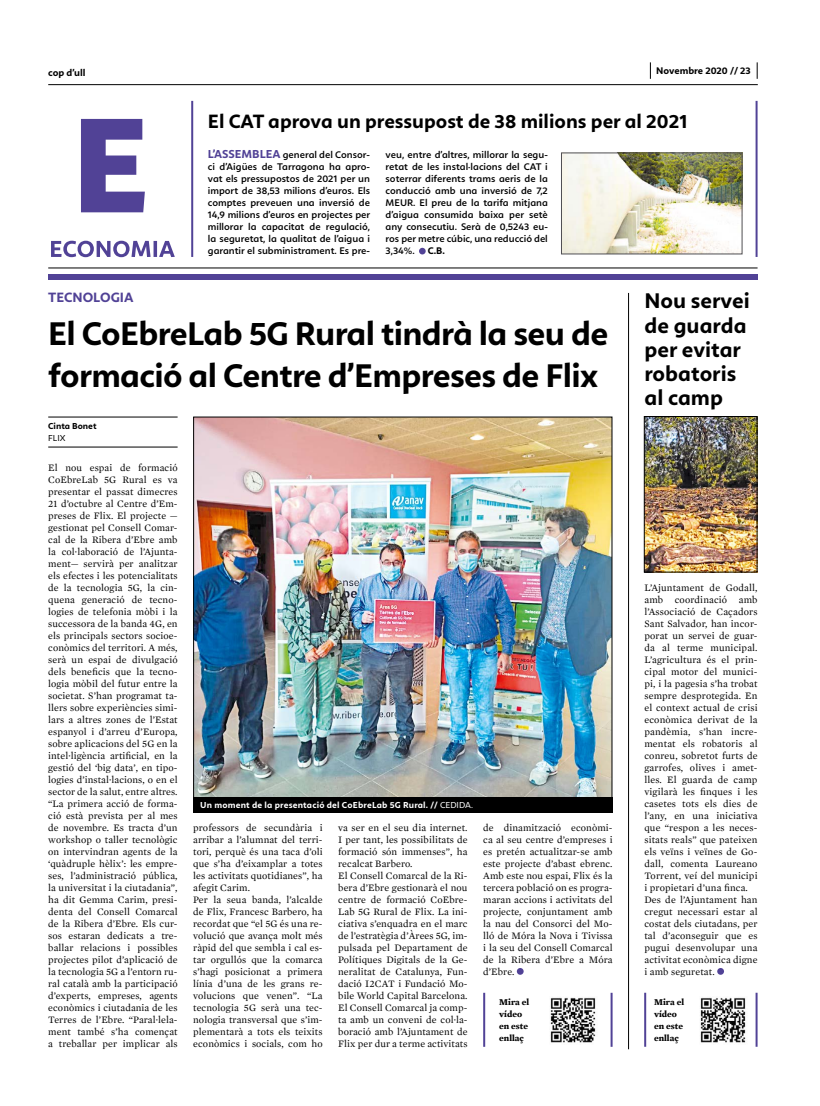
<style>
.page{position:relative;width:820px;height:1106px;background:#fff}
.page>*{position:absolute;margin:0;border:0;box-sizing:border-box;transform-origin:0 0}
.t1{font:700 34px/42px "Calima";letter-spacing:-.02em;color:#000}
.t2{font:700 22px/24px "Calima";color:#000}
.t3{font:700 20px "Calima";color:#000}
.t4{font:700 14px "Calima";color:#514296}
.t5{font:10px/12px "Mercury Text G1";letter-spacing:.01em;color:#000}
.t6{font:600 10px/12px "Calima";color:#000;text-align:justify}
.t7{font:700 10px "Calima";color:#000}
.t8{font:700 9px "Calima";letter-spacing:.02em;color:#fff}
.t9{font:700 9px/12px "Mercury Text G1";color:#000}
.t10{font:700 9px "Calima";color:#000}
.t11{font:9px "Calima";color:#000}
.s1{font-weight:700;font-size:12px;color:#514296}
.s2{font-weight:400}
</style>
<div class="page">
<hr style="left:48px;top:84px;width:709px;height:1px;background:#000">
<svg style="left:649px;top:62px;width:1px;height:17px"></svg>
<svg style="left:756px;top:62px;width:1px;height:17px"></svg>
<svg style="left:81px;top:119px;width:64px;height:93px"></svg>
<svg style="left:51px;top:241px;width:124px;height:16px"></svg>
<svg style="left:419px;top:248px;width:6px;height:6px"></svg>
<div style="left:48px;top:274px;width:709px;height:5px;background:#514296"></div>
<hr style="left:48px;top:267px;width:709px;height:1px;background:#000">
<hr style="left:191px;top:101px;width:2px;height:156px;background:#514296">
<hr style="left:755px;top:101px;width:2px;height:156px;background:#514296">
<div style="left:516px;top:968px;width:7px;height:6px;background:#514296;border-radius:50%"></div>
<hr style="left:627px;top:293px;width:1px;height:756px;background:#000">
<svg style="left:717px;top:968px;width:6px;height:6px"></svg>
<hr style="left:48px;top:446px;width:129px;height:1px;background:#000">
<hr style="left:48px;top:416px;width:129px;height:1px;background:#000">
<img style="left:195px;top:418px;width:415px;height:379px">
<img style="left:645px;top:418px;width:110px;height:152px">
<div style="left:643px;top:416px;width:114px;height:156px;border:1px solid #000"></div>
<img style="left:562px;top:154px;width:178px;height:98px">
<div style="left:560px;top:152px;width:182px;height:102px;border:1px solid #504f53"></div>
<hr style="left:644px;top:992px;width:2px;height:54px;background:#514296">
<hr style="left:755px;top:992px;width:2px;height:54px;background:#514296">
<img style="left:700px;top:997px;width:46px;height:46px">
<div style="left:193px;top:797px;width:419px;height:15px;background:#000"></div>
<img style="left:550px;top:997px;width:46px;height:46px">
<hr style="left:483px;top:992px;width:2px;height:54px;background:#514296">
<hr style="left:610px;top:992px;width:2px;height:54px;background:#514296">
<p class="t7" style="left:48px;top:67px;width:39px">cop d’ull</p>
<p class="t7" style="left:655px;top:65px;width:96px">Novembre 2020 // 23</p>
<h3 class="t3" style="left:208px;top:110px;width:481px">El CAT aprova un pressupost de 38 milions per al 2021</h3>
<h3 class="t4" style="left:48px;top:290px;width:87px">TECNOLOGIA</h3>
<p class="t6" style="left:208px;top:149px;width:164px"><span class="s1">L’ASSEMBLEA</span> general del Consor&shy;ci d’Aigües de Tarragona ha apro&shy;vat els pressupostos de 2021 per un import de 38,53 milions d’euros. Els comptes preveuen una inversió de 14,9 milions d’euros en projectes per millorar la capacitat de regulació, la seguretat, la qualitat de l’aigua i garantir el subministrament. Es pre-</p>
<p class="t6" style="left:385px;top:149px;width:164px">veu, entre d’altres, millorar la segu&shy;retat de les instal·lacions del CAT i soterrar diferents trams aeris de la conducció amb una inversió de 7,2<br>MEUR. El preu de la tarifa mitjana d’aigua consumida baixa per setè any consecutiu. Serà de 0,5243 eu&shy;ros per metre cúbic, una reducció del 3,34%.</p>
<p class="t7" style="left:427px;top:245px;width:19px">C.B.</p>
<h1 class="t1" style="left:48px;top:312px;width:561px">El CoEbreLab 5G Rural tindrà la seu de formació al Centre d’Empreses de Flix</h1>
<p class="t10" style="left:48px;top:420px;width:50px">Cinta Bonet</p>
<p class="t11" style="left:48px;top:432px;width:19px">FLIX</p>
<p class="t5" style="left:48px;top:461px;width:131px;text-align:justify">El nou espai de formació CoEbreLab 5G Rural es va presentar el passat dimecres 21 d’octubre al Centre d’Em&shy;preses de Flix. El projecte — gestionat pel Consell Comar&shy;cal de la Ribera d’Ebre amb la col·laboració de l’Ajunta&shy;ment— servirà per analitzar els efectes i les potencialitats de la tecnologia 5G, la cin&shy;quena generació de tecno&shy;logies de telefonia mòbi i la successora de la banda 4G, en els principals sectors socioe&shy;conòmics del territori. A més, serà un espai de divulgació dels beneficis que la tecno&shy;logia mòbil del futur entre la societat. S’han programat ta&shy;llers sobre experiències simi&shy;lars a altres zones de l’Estat espanyol i d’arreu d’Europa, sobre aplicacions del 5G en la intel·ligència artificial, en la gestió del ‘big data’, en tipo&shy;logies d’instal·lacions, o en el sector de la salut, entre altres. “La primera acció de forma&shy;ció està prevista per al mes de novembre. Es tracta d’un workshop o taller tecnològic on intervindran agents de la ‘quàdruple hèlix’: les empre&shy;ses, l’administració pública, la universitat i la ciutadania”, ha dit Gemma Carim, presi&shy;denta del Consell Comarcal de la Ribera d’Ebre. Els cur&shy;sos estaran dedicats a tre&shy;ballar relacions i possibles projectes pilot d’aplicació de la tecnologia 5G a l’entorn ru&shy;ral català amb la participació d’experts, empreses, agents econòmics i ciutadania de les Terres de l’Ebre. “Paral·lela&shy;ment també s’ha començat a treballar per implicar als</p>
<p class="t8" style="left:200px;top:800px;width:274px">Un moment de la presentació del CoEbreLab 5G Rural. // <span class="s2">CEDIDA.</span></p>
<p class="t5" style="left:193px;top:821px;width:131px">professors de secundària i arribar a l’alumnat del terri&shy;tori, perquè és una taca d’oli que s’ha d’eixamplar a totes les activitats quotidianes”, ha afegit Carim.<br>Per la seua banda, l’alcalde de Flix, Francesc Barbero, ha recordat que “el 5G és una re&shy;volució que avança molt més ràpid del que sembla i cal es&shy;tar orgullós que la comarca s’hagi posicionat a primera línia d’una de les grans re&shy;volucions que venen”. “La tecnologia 5G serà una tec&shy;nologia transversal que s’im&shy;plementarà a tots els teixits econòmics i socials, com ho</p>
<p class="t5" style="left:338px;top:821px;width:131px">va ser en el seu dia internet.<br>I per tant, les possibilitats de formació són immenses”, ha recalcat Barbero.<br>El Consell Comarcal de la Ri&shy;bera d’Ebre gestionarà el nou centre de formació CoEbre-<br>Lab 5G Rural de Flix. La ini&shy;ciativa s’enquadra en el marc de l’estratègia d’Àrees 5G, im&shy;pulsada pel Departament de<br>Polítiques Digitals de la Ge&shy;neralitat de Catalunya, Fun&shy;dació I2CAT i Fundació Mo&shy;bile World Capital Barcelona.<br>El Consell Comarcal ja comp&shy;ta amb un conveni de col·la&shy;boració amb l’Ajuntament de<br>Flix per dur a terme activitats</p>
<p class="t5" style="left:483px;top:821px;width:131px;text-align:justify">de dinamització econòmi&shy;ca al seu centre d’empreses i es pretén actualitzar-se amb este projecte d’abast ebrenc.<br>Amb este nou espai, Flix és la tercera població on es progra&shy;maran accions i activitats del projecte, conjuntament amb la nau del Consorci del Mo&shy;lló de Móra la Nova i Tivissa i la seu del Consell Comarcal de la Ribera d’Ebre a Móra d’Ebre.</p>
<p class="t9" style="left:499px;top:995px;width:31px">Mira el vídeo en este enllaç</p>
<h2 class="t2" style="left:644px;top:289px;width:107px">Nou servei de guarda per evitar robatoris al camp</h2>
<p class="t5" style="left:644px;top:581px;width:115px">L’Ajuntament de Godall, amb coordinació amb l’Associació de Caçadors<br>Sant Salvador, han incor&shy;porat un servei de guar&shy;da al terme municipal.<br>L’agricultura és el prin&shy;cipal motor del munici&shy;pi, i la pagesia s’ha trobat sempre desprotegida. En el context actual de crisi econòmica derivat de la pandèmia, s’han incre&shy;mentat els robatoris al conreu, sobretot furts de garrofes, olives i amet&shy;lles. El guarda de camp vigilarà les finques i les casetes tots els dies de l’any, en una iniciativa que “respon a les neces&shy;sitats reals” que pateixen els veïns i veïnes de Go&shy;dall, comenta Laureano<br>Torrent, veí del municipi i propietari d’una finca.<br>Des de l’Ajuntament han cregut necessari estar al costat dels ciutadans, per tal d’aconseguir que es pugui desenvolupar una activitat econòmica digne i amb seguretat.</p>
<p class="t9" style="left:654px;top:995px;width:31px">Mira el vídeo en este enllaç</p>
</div>
